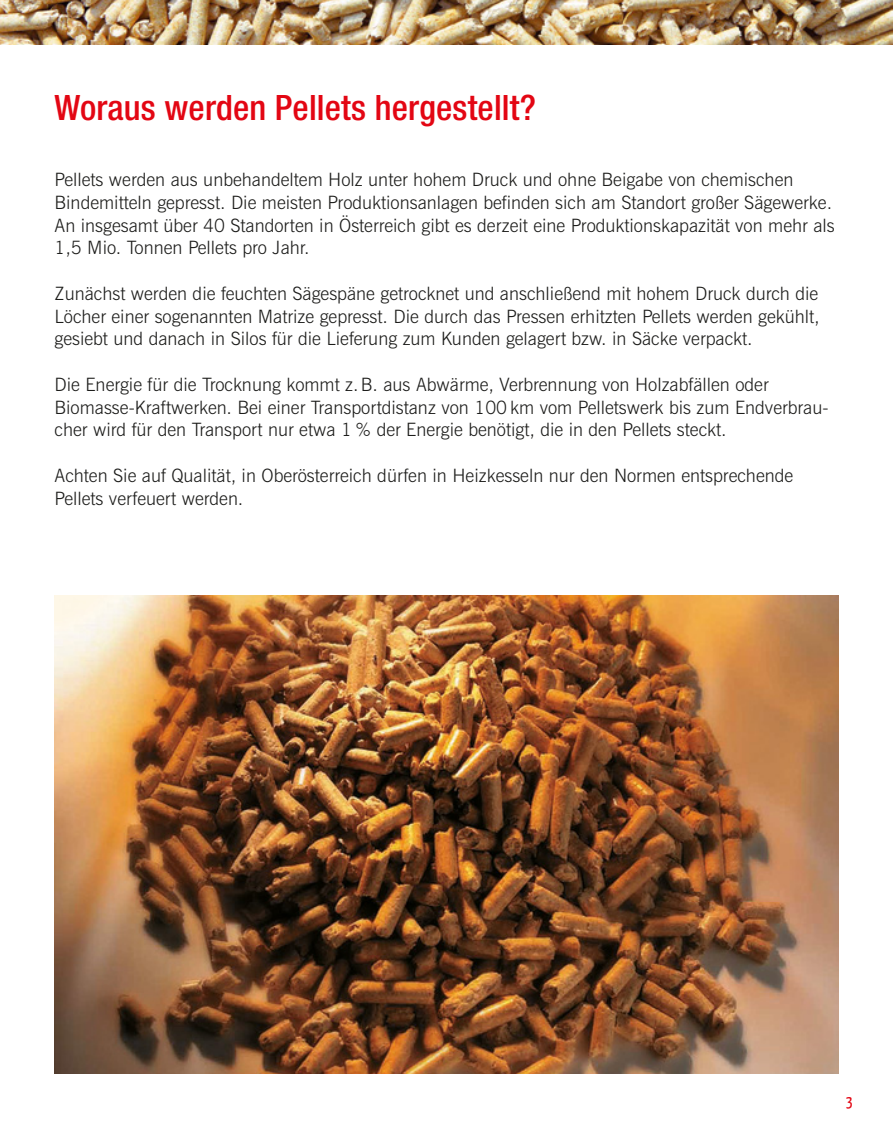
<style>
.page{position:relative;width:893px;height:1141px;background:#fff}
.page>*{position:absolute;margin:0;border:0;box-sizing:border-box;transform-origin:0 0}
.t1{font:500 condensed 35px "Helvetica Neue LT Std";letter-spacing:.005em;color:#e30613}
.t2{font:300 18.38px/22.8px "News Gothic BT";color:#1d1d1b}
.t3{font:16.62px "Yanone Kaffeesatz";color:#e30613}
</style>
<div class="page">
<img style="left:0;top:0;width:893px;height:45px">
<img style="left:55px;top:596px;width:783px;height:477px">
<h1 class="t1" style="left:55px;top:87px;width:483px">Woraus werden Pellets hergestellt?</h1>
<p class="t2" style="left:55px;top:168px;width:782px">Pellets werden aus unbehandeltem Holz unter hohem Druck und ohne Beigabe von chemischen Bindemitteln gepresst. Die meisten Produktionsanlagen befinden sich am Standort großer Sägewerke.<br>An insgesamt über 40 Standorten in Österreich gibt es derzeit eine Produktionskapazität von mehr als 1,5 Mio. Tonnen Pellets pro Jahr.</p>
<p class="t2" style="left:55px;top:282px;width:767px;text-align:justify">Zunächst werden die feuchten Sägespäne getrocknet und anschließend mit hohem Druck durch die Löcher einer sogenannten Matrize gepresst. Die durch das Pressen erhitzten Pellets werden gekühlt, gesiebt und danach in Silos für die Lieferung zum Kunden gelagert bzw. in Säcke verpackt.</p>
<p class="t2" style="left:55px;top:373px;width:775px">Die Energie für die Trocknung kommt z. B. aus Abwärme, Verbrennung von Holzabfällen oder<br>Biomasse-Kraftwerken. Bei einer Transportdistanz von 100 km vom Pelletswerk bis zum Endverbrau&shy;cher wird für den Transport nur etwa 1 % der Energie benötigt, die in den Pellets steckt.</p>
<p class="t2" style="left:55px;top:464px;width:740px">Achten Sie auf Qualität, in Oberösterreich dürfen in Heizkesseln nur den Normen entsprechende<br>Pellets verfeuert werden.</p>
<p class="t3" style="left:846px;top:1091px;width:8px">3</p>
</div>
